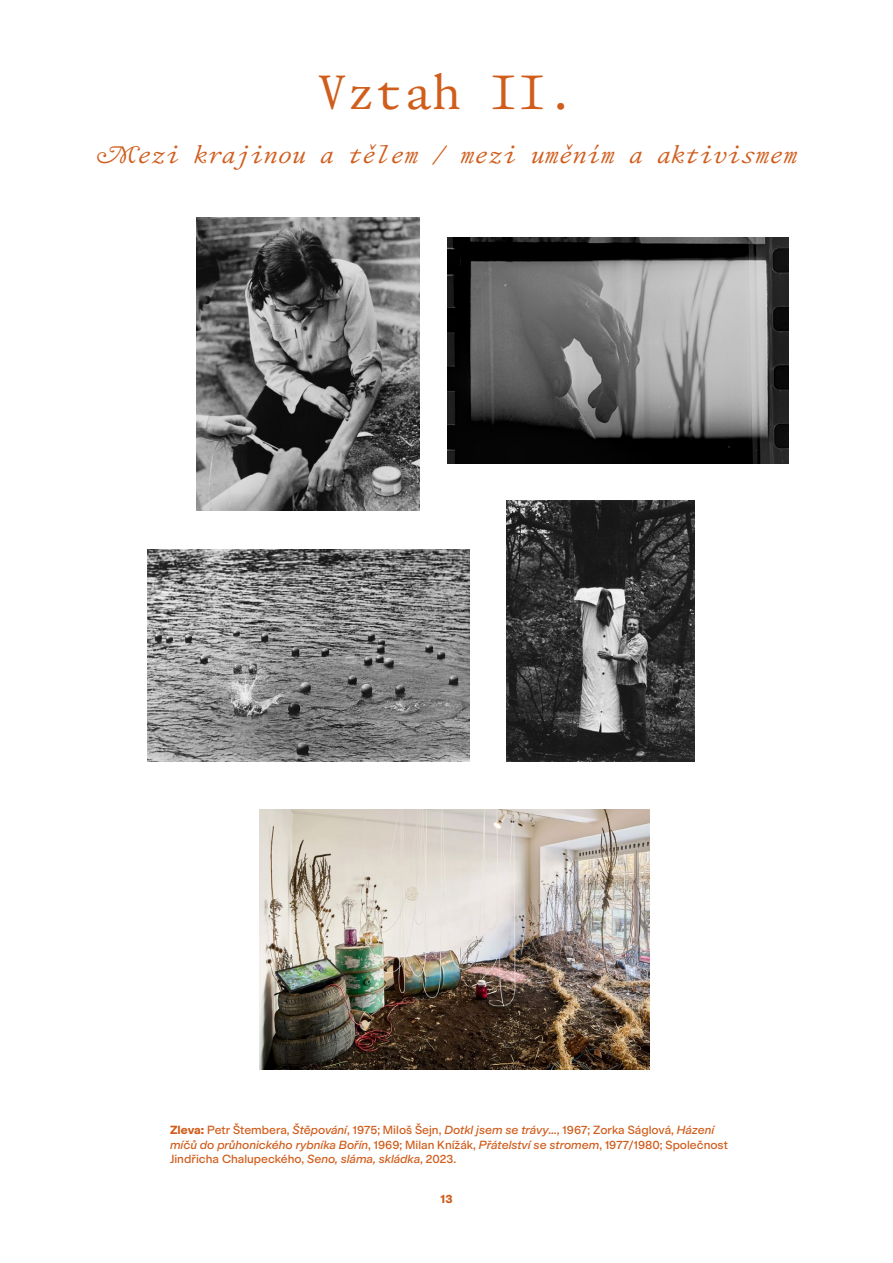
<style>
.page{position:relative;width:893px;height:1263px;background:#fff}
.page>*{position:absolute;margin:0;border:0;box-sizing:border-box;transform-origin:0 0}
.t1{font:48px "Garamono 336";letter-spacing:.01em;color:#d05d1c}
.t2{font:italic 24px "Garamono 336";color:#d05d1c}
.t3{font:12px/14.4px "Modern Gothic";color:#d05d1c}
.t4{font:700 12px "Modern Gothic";color:#d05d1c}
.s1{font-weight:700}
.s2{font-style:italic}
</style>
<div class="page">
<img style="left:197px;top:218px;width:223px;height:292px">
<img style="left:447px;top:237px;width:341px;height:227px">
<img style="left:147px;top:549px;width:322px;height:212px">
<img style="left:506px;top:500px;width:188px;height:261px">
<img style="left:259px;top:809px;width:390px;height:260px">
<h1 class="t1" style="left:318px;top:63px;width:258px">Vztah II.</h1>
<h2 class="t2" style="left:95px;top:139px;width:703px">Mezi krajinou a tělem / mezi uměním a aktivismem</h2>
<p class="t3" style="left:170px;top:1123px;width:559px"><span class="s1">Zleva:</span> Petr Štembera, <span class="s2">Štěpování</span>, 1975; Miloš Šejn, <span class="s2">Dotkl jsem se trávy…</span>, 1967; Zorka Ságlová, <span class="s2">Házení míčů do průhonického rybníka Bořín</span>, 1969; Milan Knížák, <span class="s2">Přátelství se stromem</span>, 1977/1980; Společnost<br>Jindřicha Chalupeckého, <span class="s2">Seno, sláma, skládka</span>, 2023.</p>
<p class="t4" style="left:440px;top:1192px;width:14px">13</p>
</div>
